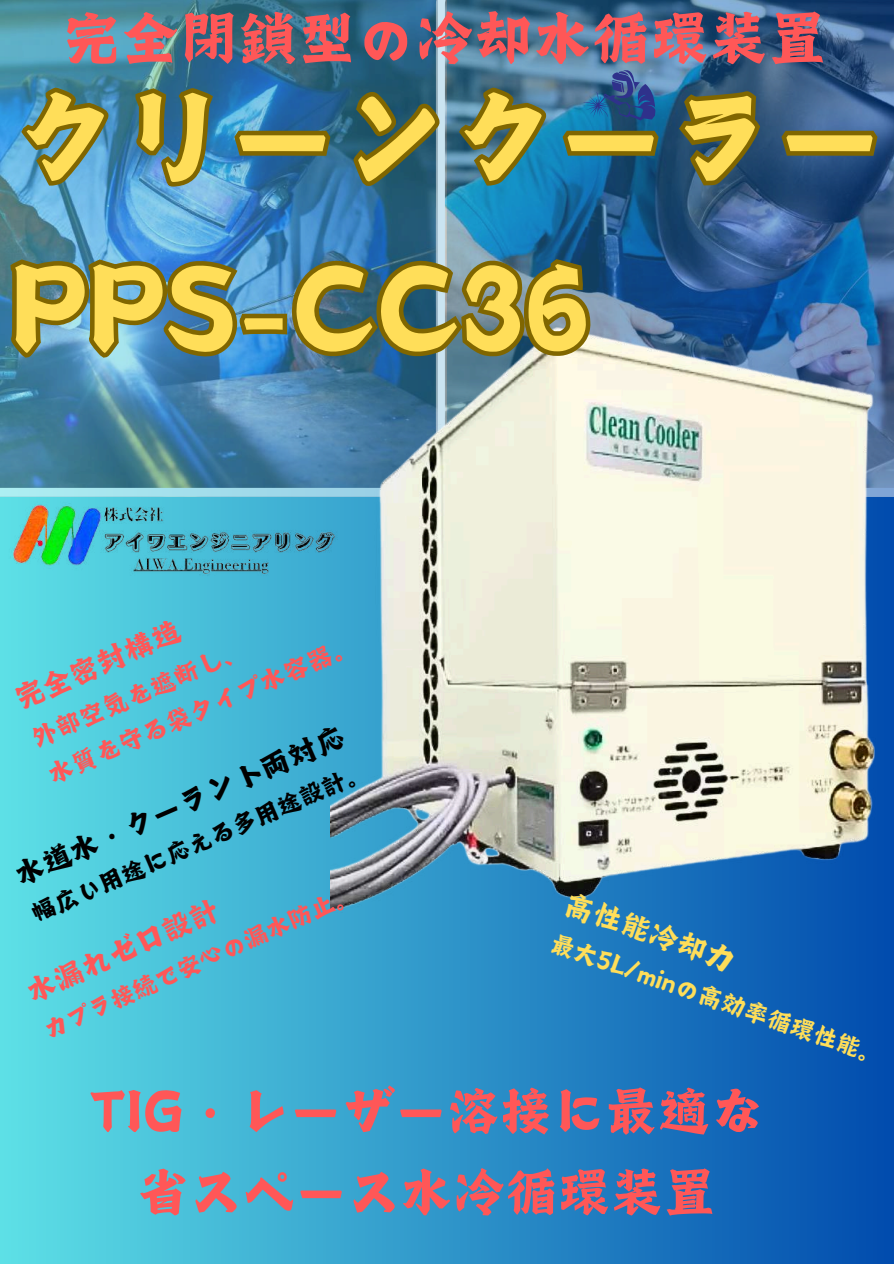
<style>
.page{position:relative;width:894px;height:1264px;background:#fff}
.page>*{position:absolute;margin:0;border:0;box-sizing:border-box;transform-origin:0 0}
.t1{font:121.5px/169.8px "Canva Chivalrous Person JP";color:#ffde59}
.t2{font:65.4px "Canva Chivalrous Person JP";color:#ff5757}
.t3{font:58.5px/81px "Canva Chivalrous Person JP";color:#ff5757;text-align:center}
.t4{font:33px "Canva Chivalrous Person JP";color:#ff5757}
.t5{font:33px "Canva Chivalrous Person JP";color:#000}
.t6{font:33px "Canva Chivalrous Person JP";color:#ffde59}
.t7{font:28.5px/39px "Canva Chivalrous Person JP";color:#ff5757}
.t8{font:27px "Canva Chivalrous Person JP";color:#ffde59}
.t9{font:27px "Canva Chivalrous Person JP";color:#000}
.t10{font:27px "Canva Chivalrous Person JP";color:#ff5757}
</style>
<div class="page">
<div style="left:0;top:0;width:893px;height:1263px;background:linear-gradient(to right,#5de0e6,#014bad)"></div>
<img style="left:0;top:0;width:436px;height:497px">
<svg style="left:436px;top:0;width:457px;height:290px;background:#356895"></svg>
<svg style="left:583px;top:67px;width:72px;height:14px"></svg>
<img style="left:330px;top:290px;width:563px;height:639px">
<img style="left:9px;top:443px;width:328px;height:198px">
<img style="left:15px;top:81px;width:867px;height:111px">
<img style="left:4px;top:251px;width:591px;height:112px">
<p class="t2" style="left:62px;top:5px;width:766px">完全閉鎖型の冷却水循環装置</p>
<h1 class="t1" style="left:9px;top:54px;width:876px">クリーンクーラー<br>PPS-CC36</h1>
<p class="t4" style="left:10px;top:684px;width:180px;rotate:-23deg">完全密封構造</p>
<p class="t7" style="left:25px;top:720px;width:335px;rotate:-23deg">外部空気を遮断し、<br>水質を守る袋タイプ水容器。</p>
<p class="t5" style="left:9px;top:860px;width:358px;rotate:-23deg">水道水・クーラント両対応</p>
<p class="t9" style="left:27px;top:901px;width:366px;rotate:-23deg">幅広い用途に応える多用途設計。</p>
<p class="t10" style="left:39px;top:1018px;width:342px;rotate:-24deg">カプラ接続で安心の漏水防止。</p>
<p class="t4" style="left:21px;top:978px;width:209px;rotate:-24deg">水漏れゼロ設計</p>
<p class="t6" style="left:571px;top:887px;width:180px;rotate:19deg">高性能冷却力</p>
<p class="t8" style="left:556px;top:929px;width:352px;rotate:19deg">最大5L/minの高効率循環性能。</p>
<p class="t3" style="left:89px;top:1070px;width:675px">TIG・レーザー溶接に最適な省スペース水冷循環装置</p>
</div>
